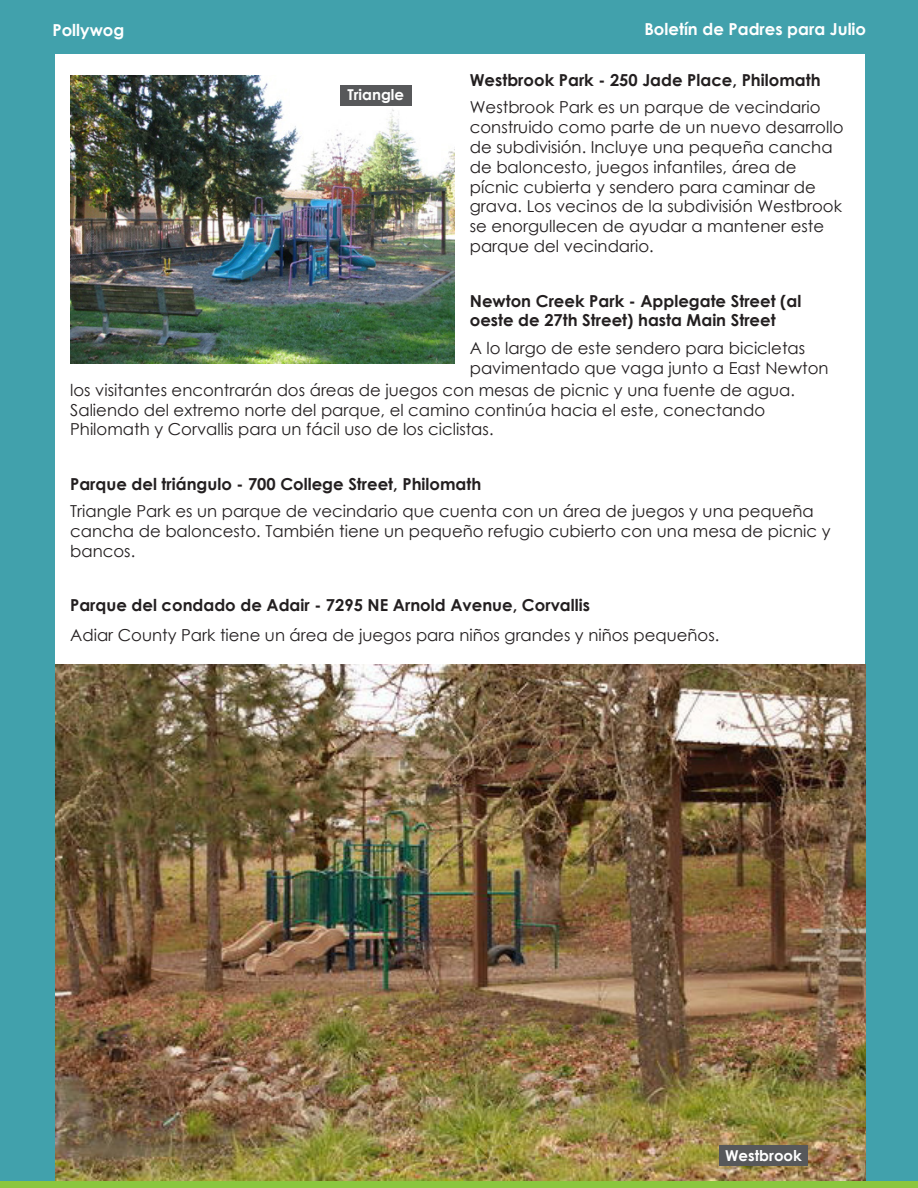
<style>
.page{position:relative;width:918px;height:1188px;background:#fff}
.page>*{position:absolute;margin:0;border:0;box-sizing:border-box;transform-origin:0 0}
.t1{font:16.5px/19.8px "Century Gothic";color:#231f20}
.t2{font:700 16.5px/19.8px "Century Gothic";color:#231f20}
.t3{font:700 16.5px "Century Gothic";color:#fff}
.t4{font:700 15px "Century Gothic";color:#fff}
</style>
<div class="page">
<div style="left:0;top:0;width:916px;height:1182px;background:#41a1ac"></div>
<div style="left:55px;top:54px;width:810px;height:1128px;background:#fff"></div>
<div style="left:0;top:1182px;width:917px;height:6px;background:#8bc63e"></div>
<img style="left:56px;top:664px;width:809px;height:517px">
<img style="left:70px;top:75px;width:385px;height:288px">
<div style="left:340px;top:85px;width:72px;height:21px;background:#57585a"></div>
<div style="left:719px;top:1145px;width:89px;height:21px;background:#57585a"></div>
<hr style="left:916px;top:0;width:2px;height:1188px;background:#41a1ac">
<p class="t3" style="left:52px;top:18px;width:73px">Pollywog</p>
<p class="t3" style="left:644px;top:17px;width:223px">Boletín de Padres para Julio</p>
<p class="t2" style="left:470px;top:70px;width:352px">Westbrook Park - 250 Jade Place, Philomath</p>
<p class="t1" style="left:470px;top:97px;width:375px">Westbrook Park es un parque de vecindario construido como parte de un nuevo desarrollo de subdivisión. Incluye una pequeña cancha de baloncesto, juegos infantiles, área de pícnic cubierta y sendero para caminar de grava. Los vecinos de la subdivisión Westbrook se enorgullecen de ayudar a mantener este parque del vecindario.</p>
<p class="t2" style="left:470px;top:290px;width:333px">Newton Creek Park - Applegate Street (al oeste de 27th Street) hasta Main Street</p>
<p class="t1" style="left:470px;top:338px;width:360px">A lo largo de este sendero para bicicletas pavimentado que vaga junto a East Newton</p>
<p class="t1" style="left:70px;top:380px;width:726px">los visitantes encontrarán dos áreas de juegos con mesas de picnic y una fuente de agua.<br>Saliendo del extremo norte del parque, el camino continúa hacia el este, conectando<br>Philomath y Corvallis para un fácil uso de los ciclistas.</p>
<p class="t2" style="left:70px;top:473px;width:413px">Parque del triángulo - 700 College Street, Philomath</p>
<p class="t1" style="left:70px;top:501px;width:762px">Triangle Park es un parque de vecindario que cuenta con un área de juegos y una pequeña cancha de baloncesto. También tiene un pequeño refugio cubierto con una mesa de picnic y bancos.</p>
<p class="t4" style="left:347px;top:83px;width:58px">Triangle</p>
<p class="t2" style="left:70px;top:595px;width:521px">Parque del condado de Adair - 7295 NE Arnold Avenue, Corvallis</p>
<p class="t1" style="left:70px;top:624px;width:651px">Adiar County Park tiene un área de juegos para niños grandes y niños pequeños.</p>
<p class="t4" style="left:725px;top:1144px;width:78px">Westbrook</p>
</div>
